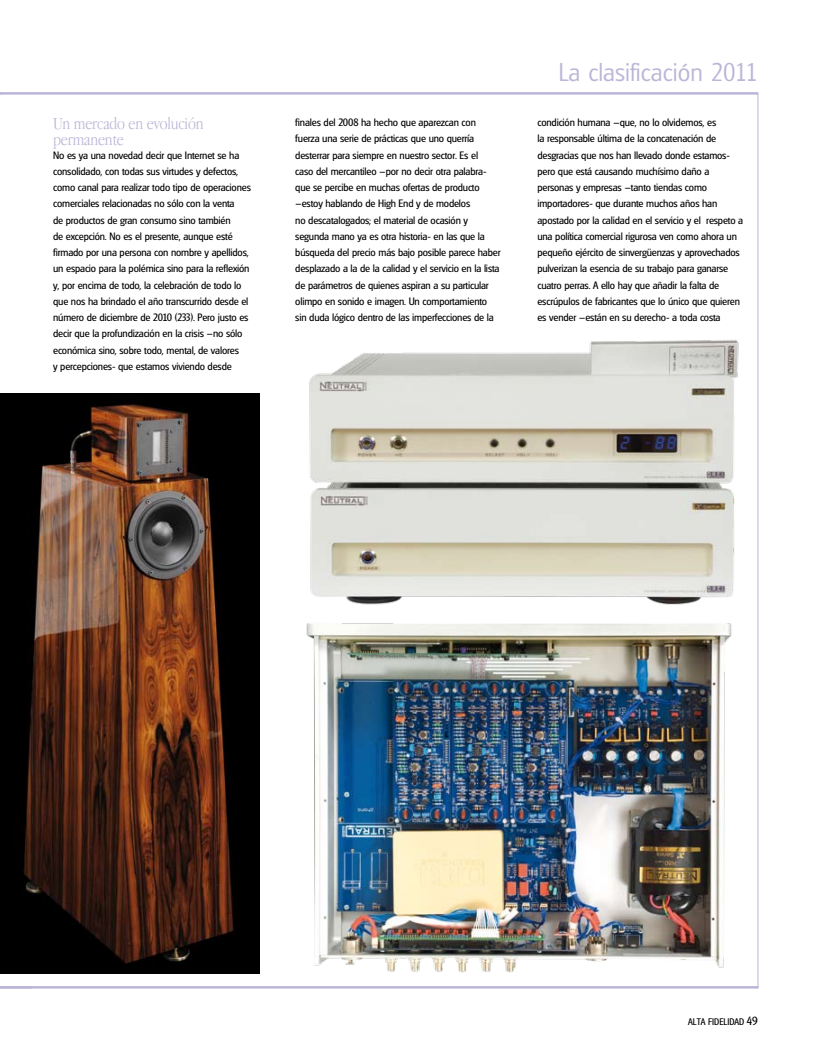
<style>
.page{position:relative;width:815px;height:1063px;background:#fff}
.page>*{position:absolute;margin:0;border:0;box-sizing:border-box;transform-origin:0 0}
.t1{font:300 25px "Glasgow";color:#bcb5d7}
.t2{font:300 17.5px/16.2px "Apple Garamond";letter-spacing:-.01em;color:#bcb5d7}
.t3{font:11.25px/16.2px "Glasgow";letter-spacing:-.015em;color:#000}
.t4{font:10px "Glasgow";color:#000}
.s1{font-size:12.5px}
</style>
<div class="page">
<hr style="left:1px;top:92px;width:757px;height:3px;background:#bcb5d7">
<hr style="left:0;top:986px;width:758px;height:3px;background:#bcb5d7">
<hr style="left:758px;top:93px;width:1px;height:895px;background:#bcb5d7">
<img style="left:309px;top:336px;width:450px;height:279px">
<img style="left:306px;top:623px;width:426px;height:350px">
<img style="left:0;top:393px;width:260px;height:580px">
<h2 class="t2" style="left:53px;top:115px;width:152px">Un mercado en evolución permanente</h2>
<p class="t3" style="left:53px;top:147px;width:199px">No es ya una novedad decir que Internet se ha consolidado, con todas sus virtudes y defectos, como canal para realizar todo tipo de operaciones comerciales relacionadas no sólo con la venta<br>de productos de gran consumo sino también<br>de excepción. No es el presente, aunque esté firmado por una persona con nombre y apellidos, un espacio para la polémica sino para la reflexión y, por encima de todo, la celebración de todo lo que nos ha brindado el año transcurrido desde el número de diciembre de 2010 (233). Pero justo es decir que la profundización en la crisis –no sólo económica sino, sobre todo, mental, de valores<br>y percepciones- que estamos viviendo desde</p>
<h1 class="t1" style="left:559px;top:58px;width:200px">La clasificación 2011</h1>
<p class="t3" style="left:295px;top:115px;width:207px">finales del 2008 ha hecho que aparezcan con fuerza una serie de prácticas que uno querría desterrar para siempre en nuestro sector. Es el<br>caso del mercantileo –por no decir otra palabra&shy;que se percibe en muchas ofertas de producto –estoy hablando de High End y de modelos<br>no descatalogados; el material de ocasión y segunda mano ya es otra historia- en las que la búsqueda del precio más bajo posible parece haber desplazado a la de la calidad y el servicio en la lista de parámetros de quienes aspiran a su particular olimpo en sonido e imagen. Un comportamiento sin duda lógico dentro de las imperfecciones de la</p>
<p class="t3" style="left:537px;top:115px;width:207px">condición humana –que, no lo olvidemos, es<br>la responsable última de la concatenación de desgracias que nos han llevado donde estamos&shy;pero que está causando muchísimo daño a personas y empresas –tanto tiendas como importadores- que durante muchos años han apostado por la calidad en el servicio y el respeto a una política comercial rigurosa ven como ahora un pequeño ejército de sinvergüenzas y aprovechados pulverizan la esencia de su trabajo para ganarse cuatro perras. A ello hay que añadir la falta de escrúpulos de fabricantes que lo único que quieren es vender –están en su derecho- a toda costa</p>
<p class="t4" style="left:688px;top:1017px;width:71px">ALTA FIDELIDAD <span class="s1">49</span></p>
</div>
